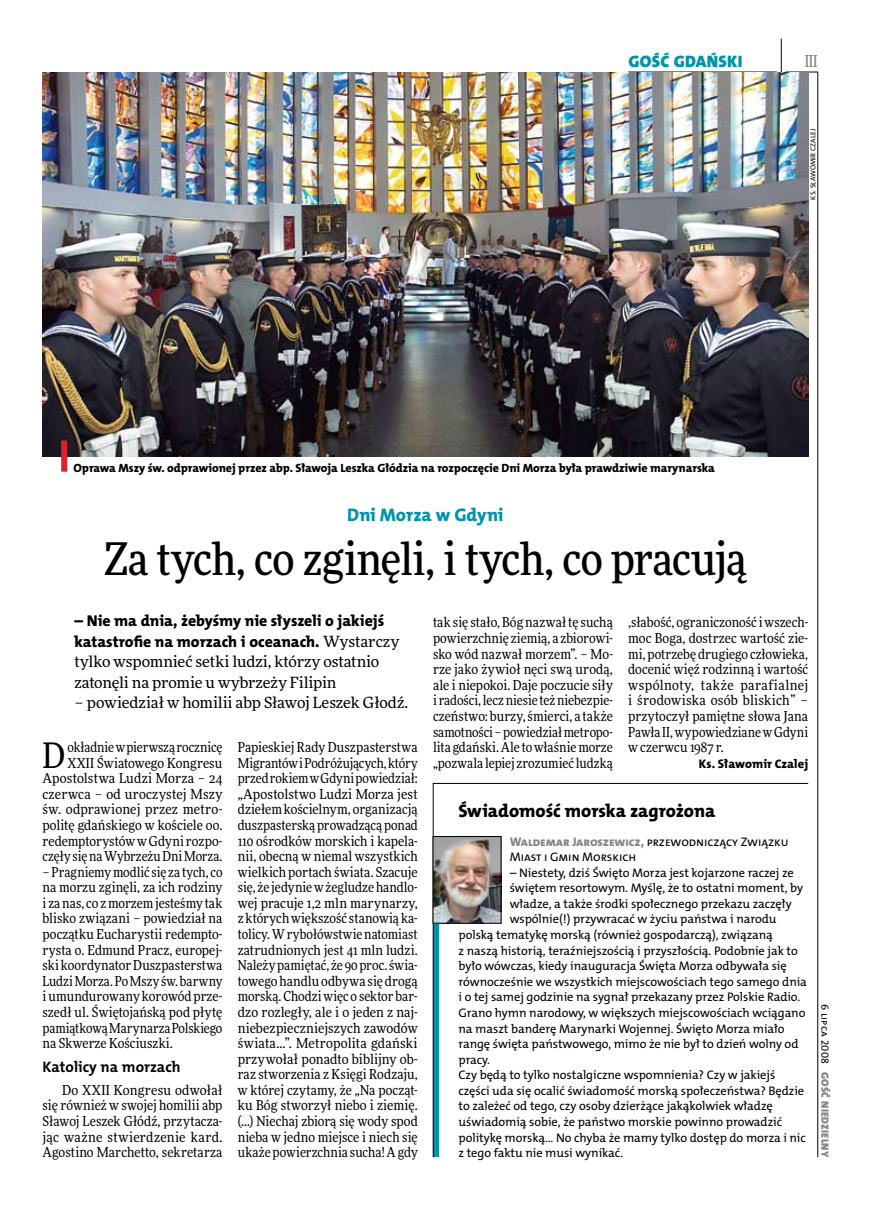
<style>
.page{position:relative;width:872px;height:1221px;background:#fff}
.page>*{position:absolute;margin:0;border:0;box-sizing:border-box;transform-origin:0 0}
.t1{font:500 45px "Freeday Narrow";letter-spacing:-.015em;color:#000}
.t2{font:35.25px "Freeday Narrow News";color:#000}
.t3{font:18.3px "The Mix HP8 Ex Bld";color:#000}
.t4{font:18.3px "The Mix HP8 Ex Bld";color:#0093aa}
.t5{font:16.65px "The Mix HP9 Blk";letter-spacing:.02em;color:#0093aa}
.t6{font:500 16.5px "Freeday Narrow";color:#858486;scale:.9 1}
.t7{font:15.75px/20.4px "The Mix HP8 Ex Bld";letter-spacing:-.005em;color:#000}
.t8{font:15.45px/20.4px "Freeday News";letter-spacing:-.01em;color:#000}
.t9{font:15.3px "The Mix HP7 Bld";color:#000}
.t10{font:13.8px/15.6px "Freeday Narrow News";letter-spacing:.005em;color:#000;text-align:justify}
.t11{font:12.45px/15.6px "The Mix HP5 Plain";letter-spacing:-.005em;color:#000}
.t12{font:12.45px "The Mix HP8 Ex Bld";letter-spacing:.005em;color:#000}
.t13{font:12px "The Mix HP8 Ex Bld";letter-spacing:-.005em;color:#000}
.t14{font:10.5px "The Mix HP9 Blk";letter-spacing:.025em;color:#858486}
.t15{font:10.5px "The Mix HP5 Plain";letter-spacing:.015em;color:#000}
.t16{font:7.2px "The Mix HP5 Plain";color:#000}
.s1{font-family:"Freeday News";font-size:15.45px}
.s2{font-family:"The Mix HP8 Ex Bld";color:#858486}
</style>
<div class="page">
<hr style="left:817px;top:72px;width:1px;height:1084px;background:#000">
<hr style="left:781px;top:39px;width:1px;height:43px;background:#000">
<hr style="left:785px;top:72px;width:32px;height:1px;background:#000">
<svg style="left:433px;top:783px;width:375px;height:374px"></svg>
<img style="left:435px;top:838px;width:64px;height:83px">
<div style="left:433px;top:836px;width:68px;height:87px;border:1px solid #000"></div>
<img style="left:43px;top:72px;width:765px;height:384px">
<div style="left:61px;top:440px;width:6px;height:31px;background:#df1f2a"></div>
<p class="t5" style="left:628px;top:50px;width:116px">GOŚĆ GDAŃSKI</p>
<p class="t6" style="left:804px;top:50px;width:16px">III</p>
<p class="t16" style="left:808px;top:200px;width:72px;rotate:-90deg">ks. Sławomir Czalej</p>
<p class="t13" style="left:74px;top:460px;width:643px">Oprawa Mszy św. odprawionej przez abp. Sławoja Leszka Głódzia na rozpoczęcie Dni Morza była prawdziwie marynarska</p>
<h3 class="t4" style="left:347px;top:502px;width:157px">Dni Morza w Gdyni</h3>
<h1 class="t1" style="left:104px;top:531px;width:644px">Za tych, co zginęli, i tych, co pracują</h1>
<p class="t7" style="left:74px;top:611px;width:326px">– Nie ma dnia, żebyśmy nie słyszeli o jakiejś katastrofie na morzach i oceanach. <span class="s1">Wystarczy</span></p>
<p class="t8" style="left:74px;top:651px;width:306px">tylko wspomnieć setki ludzi, którzy ostatnio zatonęli na promie u wybrzeży Filipin</p>
<p class="t8" style="left:74px;top:692px;width:335px">– powiedział w homilii abp Sławoj Leszek Głodź.</p>
<p class="t10" style="left:433px;top:614px;width:182px">tak się stało, Bóg nazwał tę suchą powierzchnię ziemią, a zbiorowi&shy;sko wód nazwał morzem”. – Mo&shy;rze jako żywioł nęci swą urodą, ale i niepokoi. Daje poczucie siły i radości, lecz niesie też niebezpie&shy;czeństwo: burzy, śmierci, a także samotności – powiedział metropo&shy;lita gdański. Ale to właśnie morze „pozwala lepiej zrozumieć ludzką</p>
<p class="t10" style="left:628px;top:614px;width:181px">,słabość, ograniczoność i wszech&shy;moc Boga, dostrzec wartość zie&shy;mi, potrzebę drugiego człowieka, docenić więź rodzinną i wartość wspólnoty, także parafialnej i środowiska osób bliskich” – przytoczył pamiętne słowa Jana Pawła II, wypowiedziane wGdyni w czerwcu 1987 r.</p>
<p class="t10" style="left:43px;top:739px;width:182px;text-align:right">okładnie wpierwszą rocznicę<br>XXII Światowego Kongresu<br>Apostolstwa Ludzi Morza – 24 czerwca – od uroczystej Mszy św. odprawionej przez metro&shy;politę gdańskiego w kościele oo. redemptorystów w Gdyni rozpo&shy;częły się na Wybrzeżu Dni Morza.</p>
<p class="t10" style="left:43px;top:863px;width:182px">– Pragniemy modlić się za tych, co na morzu zginęli, za ich rodziny i za nas, co zmorzem jesteśmy tak blisko związani – powiedział na początku Eucharystii redempto&shy;rysta o. Edmund Pracz, europej&shy;ski koordynator Duszpasterstwa Ludzi Morza. Po Mszy św. barwny i umundurowany korowód prze&shy;szedł ul. Świętojańską pod płytę pamiątkową Marynarza Polskiego na Skwerze Kościuszki.</p>
<p class="t9" style="left:43px;top:1057px;width:140px">Katolicy na morzach</p>
<p class="t10" style="left:43px;top:1081px;width:181px;text-indent:20px">Do XXII Kongresu odwołał się również w swojej homilii abp Sławoj Leszek Głódź, przytacza&shy;jąc ważne stwierdzenie kard.<br>Agostino Marchetto, sekretarza</p>
<p class="t10" style="left:238px;top:739px;width:182px">Papieskiej Rady Duszpasterstwa Migrantów iPodróżujących, który przed rokiem wGdyni powiedział: „Apostolstwo Ludzi Morza jest dziełem kościelnym, organizacją duszpasterską prowadzącą ponad 110 ośrodków morskich i kapela&shy;nii, obecną w niemal wszystkich wielkich portach świata. Szacuje się, że jedynie wżegludze handlo&shy;wej pracuje 1,2 mln marynarzy, z których większość stanowią ka&shy;tolicy. Wrybołówstwie natomiast zatrudnionych jest 41 mln ludzi.<br>Należy pamiętać, że 90 proc. świa&shy;towego handlu odbywa się drogą morską. Chodzi więc o sektor bar&shy;dzo rozległy, ale i o jeden z naj&shy;niebezpieczniejszych zawodów świata…”. Metropolita gdański przywołał ponadto biblijny ob&shy;raz stworzenia z Księgi Rodzaju, w której czytamy, że „Na począt&shy;ku Bóg stworzył niebo i ziemię. (…) Niechaj zbiorą się wody spod nieba w jedno miejsce i niech się ukaże powierzchnia sucha! Agdy</p>
<h2 class="t2" style="left:43px;top:733px;width:24px">D</h2>
<p class="t12" style="left:699px;top:755px;width:111px">Ks. Sławomir Czalej</p>
<h3 class="t3" style="left:458px;top:798px;width:258px">Świadomość morska zagrożona</h3>
<p class="t11" style="left:510px;top:833px;width:280px"><span class="s2">Waldemar Jaroszewicz,</span> przewodniczący Związku<br>Miast i Gmin Morskich</p>
<p class="t11" style="left:510px;top:864px;width:285px">– N iestety, dziś Święto Morza jest kojarzone raczej ze</p>
<p class="t11" style="left:510px;top:880px;width:295px">świętem resortowym. Myślę, że to ostatni moment, by</p>
<p class="t11" style="left:510px;top:895px;width:283px">władze, a także środki społecznego przekazu zaczęły</p>
<p class="t11" style="left:510px;top:911px;width:268px">wspólnie(!) przywracać w życiu państwa i narodu</p>
<p class="t11" style="left:458px;top:927px;width:316px">polską tematykę morską (również gospodarczą), związaną</p>
<p class="t11" style="left:458px;top:942px;width:341px">z naszą historią, teraźniejszością i przyszłością. Podobnie jak to</p>
<p class="t11" style="left:458px;top:958px;width:330px">było wówczas, kiedy inauguracja Święta Morza odbywała się</p>
<p class="t11" style="left:458px;top:973px;width:350px">równocześnie we wszystkich miejscowościach tego samego dnia</p>
<p class="t11" style="left:458px;top:989px;width:343px">i o tej samej godzinie na sygnał przekazany przez Polskie Radio.</p>
<p class="t11" style="left:458px;top:1005px;width:348px">Grano hymn narodowy, w większych miejscowościach wciągano</p>
<p class="t11" style="left:458px;top:1020px;width:327px">na maszt banderę Marynarki Wojennej. Święto Morza miało</p>
<p class="t11" style="left:458px;top:1036px;width:341px">rangę święta państwowego, mimo że nie był to dzień wolny od</p>
<p class="t11" style="left:458px;top:1051px;width:33px">pracy.</p>
<p class="t11" style="left:458px;top:1067px;width:318px">Czy będą to tylko nostalgiczne wspomnienia? Czy w jakiejś</p>
<p class="t11" style="left:458px;top:1082px;width:347px">części uda się ocalić świadomość morską społeczeństwa? Będzie</p>
<p class="t11" style="left:458px;top:1098px;width:316px">to zależeć od tego, czy osoby dzierżące jakąkolwiek władzę</p>
<p class="t11" style="left:458px;top:1114px;width:325px">uświadomią sobie, że państwo morskie powinno prowadzić</p>
<p class="t11" style="left:458px;top:1129px;width:349px">politykę morską... N o chyba że mamy tylko dostęp do morza i nic</p>
<p class="t11" style="left:458px;top:1145px;width:166px">z tego faktu nie musi wynikać.</p>
<p class="t15" style="left:832px;top:1004px;width:61px;rotate:90deg">6 lipca 2008</p>
<p class="t14" style="left:832px;top:1071px;width:87px;rotate:90deg">GOŚĆ NIEDZIELNY</p>
</div>
